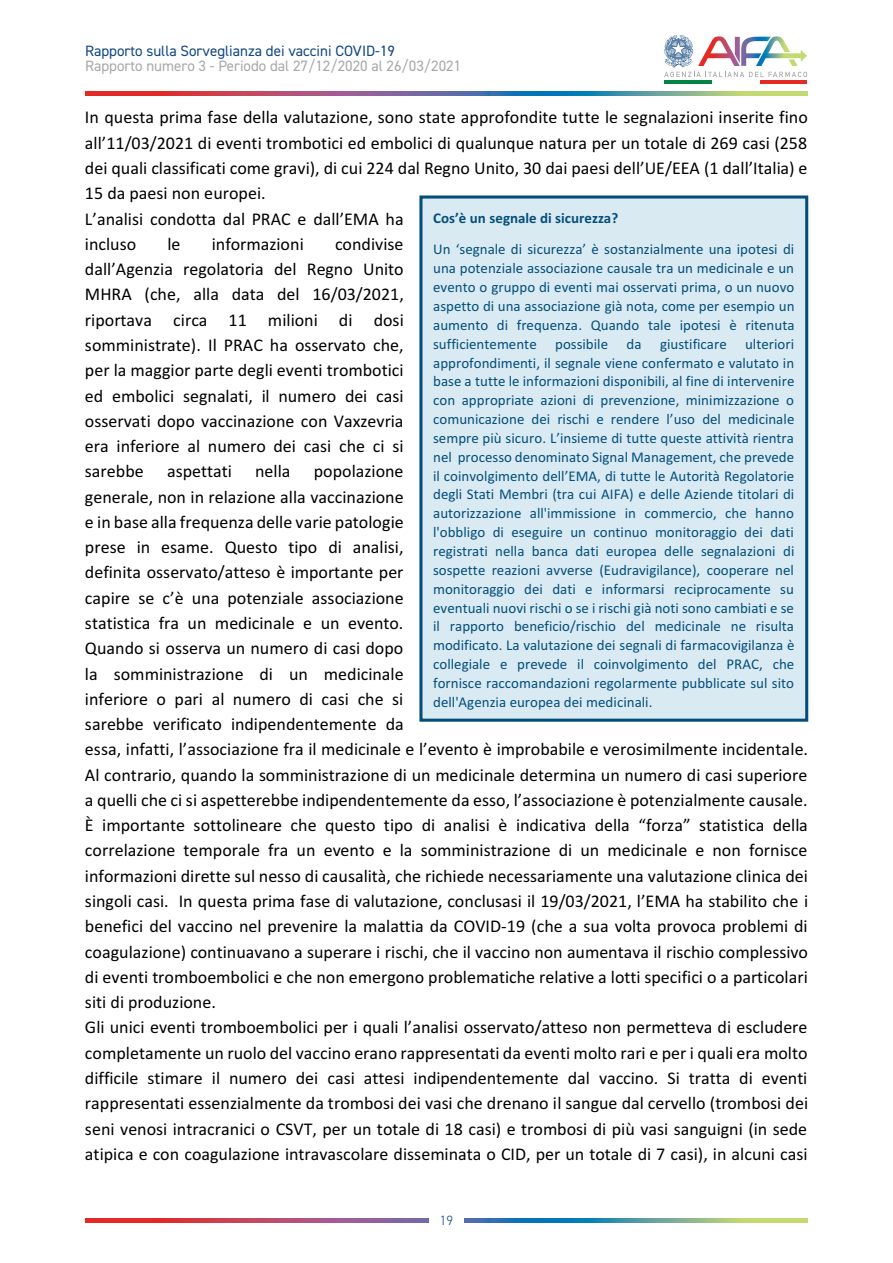
<style>
.page{position:relative;width:893px;height:1263px;background:#fff}
.page>*{position:absolute;margin:0;border:0;box-sizing:border-box;transform-origin:0 0}
.t1{font:18px/25.2px "Calibri";color:#000}
.t2{font:15px/18.9px "Calibri";color:#034e7a;text-align:justify}
.t3{font:15px "DIN2014";color:#a7a8aa}
.t4{font:15px "DIN2014";color:#114780}
.t5{font:700 15px "Calibri";color:#034e7a}
.t6{font:300 13.5px "DIN2014";color:#114780}
</style>
<div class="page">
<div style="left:421px;top:197px;width:386px;height:523px;background:#daeaf3"></div>
<div style="left:419px;top:195px;width:389px;height:527px;border:3px solid #034e7a"></div>
<svg style="left:664px;top:35px;width:143px;height:42px"></svg>
<hr style="left:759px;top:80px;width:48px;height:4px;background:#e32a25">
<hr style="left:664px;top:80px;width:48px;height:4px;background:#038445">
<svg style="left:85px;top:1218px;width:723px;height:4px;background:#8d737e"></svg>
<div style="left:429px;top:1212px;width:34px;height:17px;background:#fff"></div>
<svg style="left:85px;top:91px;width:723px;height:5px;background:#8b7380"></svg>
<p class="t4" style="left:85px;top:46px;width:311px">Rapporto sulla Sorveglianza dei vaccini COVID-19</p>
<p class="t3" style="left:85px;top:61px;width:378px">Rapporto numero 3 - Periodo dal 27/12/2020 al 26/03/2021</p>
<p class="t1" style="left:85px;top:106px;width:724px">In questa prima fase della valutazione, sono state approfondite tutte le segnalazioni inserite fino all’11/03/2021 di eventi trombotici ed embolici di qualunque natura per un totale di 269 casi (258 dei quali classificati come gravi), di cui 224 dal Regno Unito, 30 dai paesi dell’UE/EEA (1 dall’Italia) e 15 da paesi non europei.<br>L’analisi condotta dal PRAC e dall’EMA ha<br>incluso</p>
<p class="t5" style="left:433px;top:212px;width:187px">Cos’è un segnale di sicurezza?</p>
<p class="t2" style="left:433px;top:241px;width:363px">Un ‘segnale di sicurezza’ è sostanzialmente una ipotesi di una potenziale associazione causale tra un medicinale e un evento o gruppo di eventi mai osservati prima, o un nuovo aspetto di una associazione già nota, come per esempio un aumento di frequenza. Quando tale ipotesi è ritenuta sufficientemente possibile da giustificare ulteriori approfondimenti, il segnale viene confermato e valutato in base a tutte le informazioni disponibili, al fine di intervenire con appropriate azioni di prevenzione, minimizzazione o comunicazione dei rischi e rendere l’uso del medicinale sempre più sicuro. L’insieme di tutte queste attività rientra nel processo denominato Signal Management, che prevede il coinvolgimento dell’EMA, di tutte le Autorità Regolatorie degli Stati Membri (tra cui AIFA) e delle Aziende titolari di autorizzazione all'immissione in commercio, che hanno l'obbligo di eseguire un continuo monitoraggio dei dati registrati nella banca dati europea delle segnalazioni di sospette reazioni avverse (Eudravigilance), cooperare nel monitoraggio dei dati e informarsi reciprocamente su eventuali nuovi rischi o se i rischi già noti sono cambiati e se il rapporto beneficio/rischio del medicinale ne risulta modificato. La valutazione dei segnali di farmacovigilanza è collegiale e prevede il coinvolgimento del PRAC, che fornisce raccomandazioni regolarmente pubblicate sul sito dell'Agenzia europea dei medicinali.</p>
<p class="t1" style="left:168px;top:233px;width:14px">le</p>
<p class="t1" style="left:212px;top:233px;width:93px">informazioni</p>
<p class="t1" style="left:85px;top:232px;width:320px;text-align:justify;text-indent:250px">condivise dall’Agenzia regolatoria del Regno Unito MHRA (che, alla data del 16/03/2021, riportava circa 11 milioni di dosi somministrate). Il PRAC ha osservato che, per la maggior parte degli eventi trombotici ed embolici segnalati, il numero dei casi osservati dopo vaccinazione con Vaxzevria era inferiore al numero dei casi che ci si sarebbe</p>
<p class="t1" style="left:85px;top:460px;width:725px;text-indent:229px">popolazione<br>generale, non in relazione alla vaccinazione<br>e in base alla frequenza delle varie patologie<br>prese in esame. Questo tipo di analisi,<br>definita osservato/atteso è importante per<br>capire se c’è una potenziale associazione<br>statistica fra un medicinale e un evento.<br>Quando si osserva un numero di casi dopo<br>la somministrazione di un medicinale<br>inferiore o pari al numero di casi che si<br>sarebbe verificato indipendentemente da<br>essa, infatti, l’associazione fra il medicinale e l’evento è improbabile e verosimilmente incidentale.<br>Al contrario, quando la somministrazione di un medicinale determina un numero di casi superiore a quelli che ci si aspetterebbe indipendentemente da esso, l’associazione è potenzialmente causale.<br>È importante sottolineare che questo tipo di analisi è indicativa della “forza” statistica della correlazione temporale fra un evento e la somministrazione di un medicinale e non fornisce informazioni dirette sul nesso di causalità, che richiede necessariamente una valutazione clinica dei singoli casi. In questa prima fase di valutazione, conclusasi il 19/03/2021, l’EMA ha stabilito che i benefici del vaccino nel prevenire la malattia da COVID-19 (che a sua volta provoca problemi di coagulazione) continuavano a superare i rischi, che il vaccino non aumentava il rischio complessivo di eventi tromboembolici e che non emergono problematiche relative a lotti specifici o a particolari siti di produzione.<br>Gli unici eventi tromboembolici per i quali l’analisi osservato/atteso non permetteva di escludere completamente un ruolo del vaccino erano rappresentati da eventi molto rari e per i quali era molto difficile stimare il numero dei casi attesi indipendentemente dal vaccino. Si tratta di eventi rappresentati essenzialmente da trombosi dei vasi che drenano il sangue dal cervello (trombosi dei seni venosi intracranici o CSVT, per un totale di 18 casi) e trombosi di più vasi sanguigni (in sede atipica e con coagulazione intravascolare disseminata o CID, per un totale di 7 casi), in alcuni casi</p>
<p class="t1" style="left:167px;top:460px;width:66px">aspettati</p>
<p class="t1" style="left:255px;top:460px;width:37px">nella</p>
<p class="t6" style="left:440px;top:1216px;width:15px">19</p>
</div>
